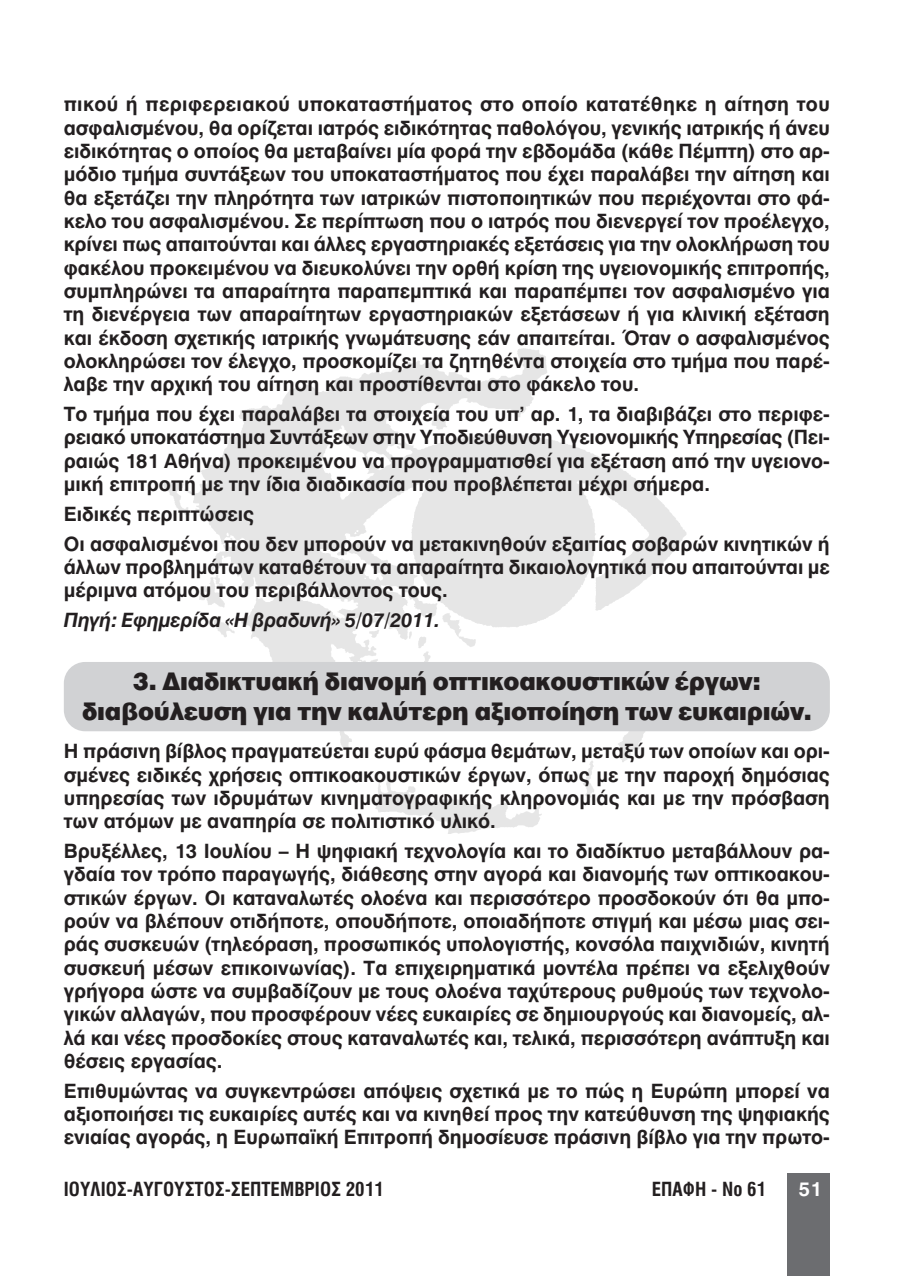
<style>
.page{position:relative;width:915px;height:1276px;background:#fff}
.page>*{position:absolute;margin:0;border:0;box-sizing:border-box;transform-origin:0 0}
.t1{font:900 24px/30px "UB Helvetica";letter-spacing:-.01em;color:#231f20;text-align:center}
.t2{font:19.5px/23.4px "UB Helvetica Bold";color:#231f20;text-align:justify}
.t3{font:19.5px "UB Helvetica Cond Bold";color:#231f20}
.t4{font:italic 19.5px "UB Helvetica Bold";letter-spacing:-.01em;color:#231f20}
.t5{font:19.5px "UB Helvetica Bold";color:#fff}
</style>
<div class="page">
<img style="left:132px;top:348px;width:629px;height:486px">
<div style="left:787px;top:1174px;width:42px;height:102px;background:#6c6d70"></div>
<div style="left:64px;top:662px;width:765px;height:69px;background:#d1d2d4;border-radius:21px"></div>
<p class="t2" style="left:64px;top:92px;width:767px">πικού ή περιφερειακού υποκαταστήµατος στο οποίο κατατέθηκε η αίτηση του ασφαλισµένου, θα ορίζεται ιατρός ειδικότητας παθολόγου, γενικής ιατρικής ή άνευ ειδικότητας ο οποίος θα µεταβαίνει µία φορά την εβδοµάδα (κάθε Πέµπτη) στο αρ&shy;µόδιο τµήµα συντάξεων του υποκαταστήµατος που έχει παραλάβει την αίτηση και θα εξετάζει την πληρότητα των ιατρικών πιστοποιητικών που περιέχονται στο φά&shy;κελο του ασφαλισµένου. Σε περίπτωση που ο ιατρός που διενεργεί τον προέλεγχο, κρίνει πως απαιτούνται και άλλες εργαστηριακές εξετάσεις για την ολοκλήρωση του φακέλου προκειµένου να διευκολύνει την ορθή κρίση της υγειονοµικής επιτροπής, συµπληρώνει τα απαραίτητα παραπεµπτικά και παραπέµπει τον ασφαλισµένο για τη διενέργεια των απαραίτητων εργαστηριακών εξετάσεων ή για κλινική εξέταση και έκδοση σχετικής ιατρικής γνωµάτευσης εάν απαιτείται. Όταν ο ασφαλισµένος ολοκληρώσει τον έλεγχο, προσκοµίζει τα ζητηθέντα στοιχεία στο τµήµα που παρέ&shy;λαβε την αρχική του αίτηση και προστίθενται στο φάκελο του.</p>
<p class="t2" style="left:64px;top:402px;width:767px">Το τµήµα που έχει παραλάβει τα στοιχεία του υπ’ αρ. 1, τα διαβιβάζει στο περιφε&shy;ρειακό υποκατάστηµα Συντάξεων στην Υποδιεύθυνση Υγειονοµικής Υπηρεσίας (Πει&shy;ραιώς 181 Αθήνα) προκειµένου να προγραµµατισθεί για εξέταση από την υγειονο&shy;µική επιτροπή µε την ίδια διαδικασία που προβλέπεται µέχρι σήµερα.</p>
<p class="t2" style="left:64px;top:499px;width:767px;line-height:29.7px">Ειδικές περιπτώσεις<br>Οι ασφαλισµένοι που δεν µπορούν να µετακινηθούν εξαιτίας σοβαρών κινητικών ή</p>
<p class="t2" style="left:64px;top:555px;width:767px">άλλων προβληµάτων καταθέτουν τα απαραίτητα δικαιολογητικά που απαιτούνται µε µέριµνα ατόµου του περιβάλλοντος τους.</p>
<p class="t4" style="left:64px;top:608px;width:377px">Πηγή: Εφηµερίδα «Η βραδυνή» 5/07/2011.</p>
<p class="t1" style="left:82px;top:666px;width:731px">3. ∆ιαδικτυακή διανοµή οπτικοακουστικών έργων: διαβούλευση για την καλύτερη αξιοποίηση των ευκαιριών.</p>
<p class="t2" style="left:64px;top:739px;width:767px">Η πράσινη βίβλος πραγµατεύεται ευρύ φάσµα θεµάτων, µεταξύ των οποίων και ορι&shy;σµένες ειδικές χρήσεις οπτικοακουστικών έργων, όπως µε την παροχή δηµόσιας υπηρεσίας των ιδρυµάτων κινηµατογραφικής κληρονοµιάς και µε την πρόσβαση των ατόµων µε αναπηρία σε πολιτιστικό υλικό.</p>
<p class="t2" style="left:64px;top:839px;width:767px">Bρυξέλλες, 13 Ιουλίου – Η ψηφιακή τεχνολογία και το διαδίκτυο µεταβάλλουν ρα&shy;γδαία τον τρόπο παραγωγής, διάθεσης στην αγορά και διανοµής των οπτικοακου&shy;στικών έργων. Οι καταναλωτές ολοένα και περισσότερο προσδοκούν ότι θα µπο&shy;ρούν να βλέπουν οτιδήποτε, οπουδήποτε, οποιαδήποτε στιγµή και µέσω µιας σει&shy;ράς συσκευών (τηλεόραση, προσωπικός υπολογιστής, κονσόλα παιχνιδιών, κινητή συσκευή µέσων επικοινωνίας). Τα επιχειρηµατικά µοντέλα πρέπει να εξελιχθούν γρήγορα ώστε να συµβαδίζουν µε τους ολοένα ταχύτερους ρυθµούς των τεχνολο&shy;γικών αλλαγών, που προσφέρουν νέες ευκαιρίες σε δηµιουργούς και διανοµείς, αλ&shy;λά και νέες προσδοκίες στους καταναλωτές και, τελικά, περισσότερη ανάπτυξη και θέσεις εργασίας.</p>
<p class="t2" style="left:64px;top:1079px;width:767px">Επιθυµώντας να συγκεντρώσει απόψεις σχετικά µε το πώς η Ευρώπη µπορεί να αξιοποιήσει τις ευκαιρίες αυτές και να κινηθεί προς την κατεύθυνση της ψηφιακής ενιαίας αγοράς, η Ευρωπαϊκή Επιτροπή δηµοσίευσε πράσινη βίβλο για την πρωτο-</p>
<p class="t3" style="left:64px;top:1178px;width:321px">ΙΟΥΛΙΟΣ-ΑΥΓΟΥΣΤΟΣ-ΣΕΠΤΕΜΒΡΙΟΣ 2011</p>
<p class="t3" style="left:651px;top:1178px;width:116px">EΠΑΦΗ - Νο 61</p>
<p class="t5" style="left:798px;top:1176px;width:24px">51</p>
</div>
